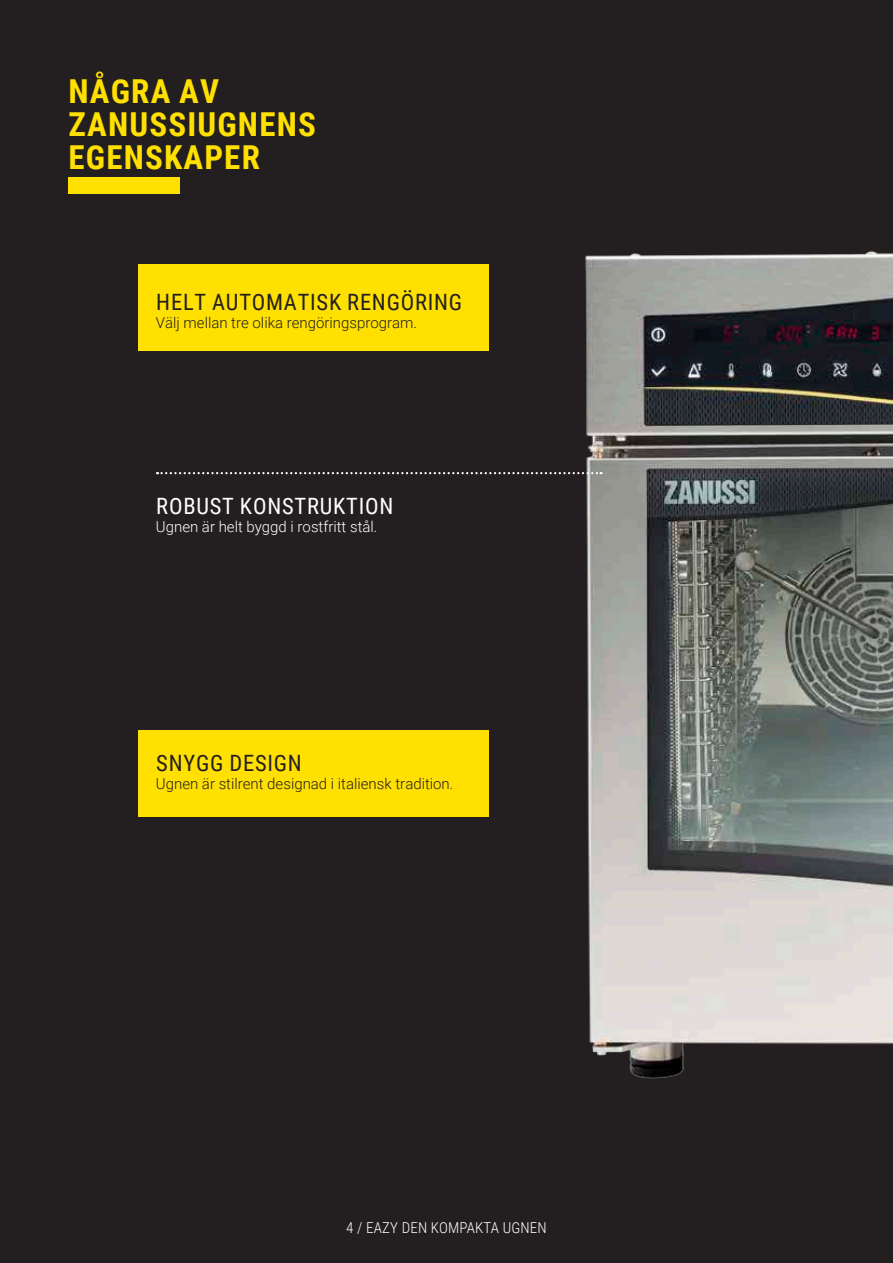
<style>
.page{position:relative;width:893px;height:1263px;background:#231f20}
.page>*{position:absolute;margin:0;border:0;box-sizing:border-box;transform-origin:0 0}
.t1{font:700 33px/33px "Roboto Condensed";letter-spacing:.035em;color:#ffe000}
.t2{font:22.5px "Roboto Condensed";letter-spacing:.035em;color:#231f20}
.t3{font:22.5px "Roboto Condensed";letter-spacing:.035em;color:#fff}
.t4{font:300 15px "Roboto";color:#231f20}
.t5{font:300 15px "Roboto";color:#fff}
.t6{font:300 15px "Roboto Condensed";letter-spacing:.01em;color:#fff}
</style>
<div class="page">
<img style="left:430px;top:251px;width:463px;height:828px">
<div style="left:139px;top:730px;width:350px;height:87px;background:#ffe000"></div>
<svg style="left:157px;top:472px;width:445px;height:2px"></svg>
<div style="left:139px;top:264px;width:350px;height:87px;background:#ffe000"></div>
<div style="left:68px;top:177px;width:112px;height:17px;background:#ffe000"></div>
<h1 class="t1" style="left:69px;top:73px;width:249px">NÅGRA AV<br>ZANUSSIUGNENS<br>EGENSKAPER</h1>
<h2 class="t2" style="left:156px;top:286px;width:307px">HELT AUTOMATISK RENGÖRING</h2>
<p class="t4" style="left:156px;top:312px;width:263px">Välj mellan tre olika rengöringsprogram.</p>
<h2 class="t3" style="left:156px;top:490px;width:239px">ROBUST KONSTRUKTION</h2>
<p class="t5" style="left:156px;top:516px;width:223px">Ugnen är helt byggd i rostfritt stål.</p>
<h2 class="t2" style="left:156px;top:747px;width:147px">SNYGG DESIGN</h2>
<p class="t4" style="left:156px;top:773px;width:299px">Ugnen är stilrent designad i italiensk tradition.</p>
<p class="t6" style="left:346px;top:1217px;width:202px">4 / EAZY DEN KOMPAKTA UGNEN</p>
</div>
